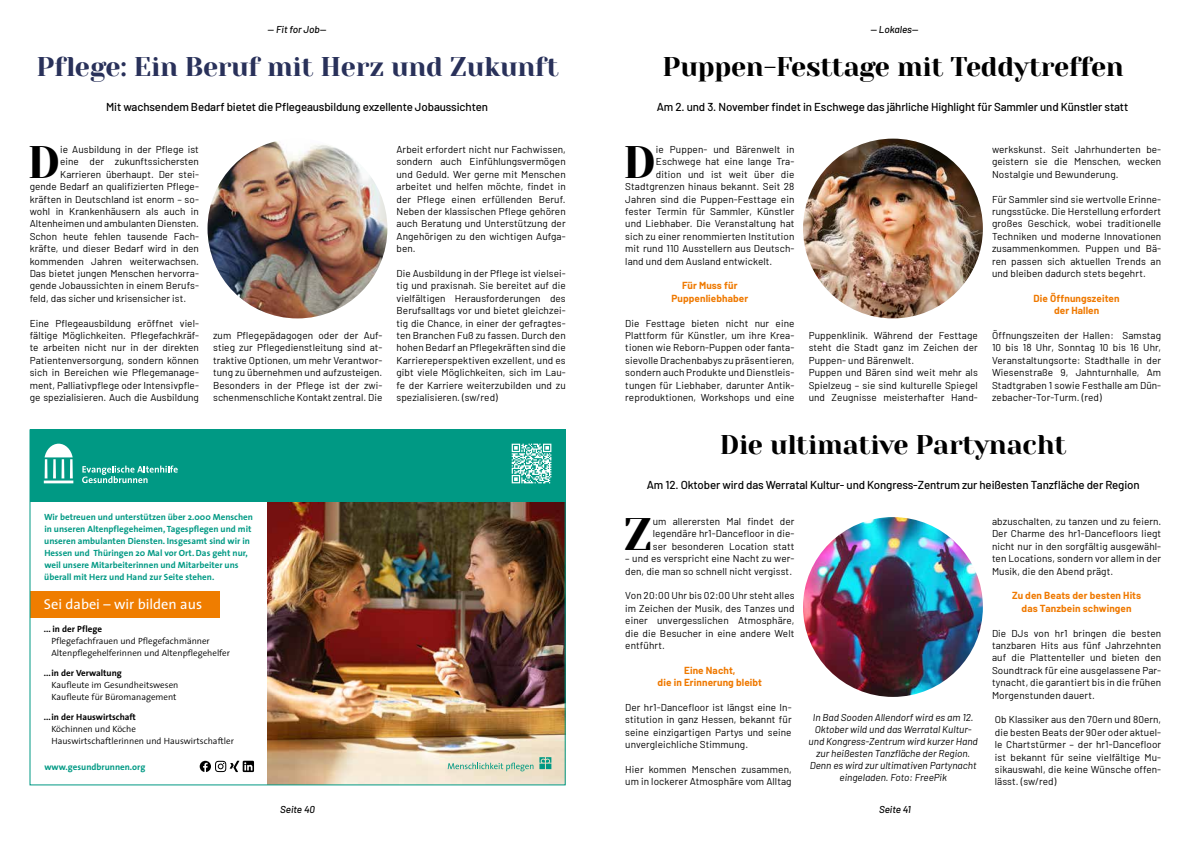
<style>
.page{position:relative;width:1191px;height:842px;background:#fff}
.page>*{position:absolute;margin:0;border:0;box-sizing:border-box;transform-origin:0 0}
.t1{font:45.4px "Yeseva One";color:#000}
.t2{font:27px "Yeseva One";letter-spacing:-.01em;color:#000}
.t3{font:27px "Yeseva One";letter-spacing:-.01em;color:#29315a}
.t4{font:14.4px "The Sans";color:#fff}
.t5{font:500 11.5px "Barlow";letter-spacing:-.01em;color:#000}
.t6{font:10px/12.4px "Barlow";letter-spacing:.01em;color:#000;text-align:justify}
.t7{font:italic 10px/12px "Barlow";color:#000;text-align:center}
.t8{font:700 10px/12.4px "Barlow";letter-spacing:.01em;color:#ef7900;text-align:center}
.t9{font:italic 500 10px "Barlow";color:#000}
.t10{font:700 9px/12px "The Sans";color:#009984}
.t11{font:300 9px/12px "The Sans";color:#000}
.t12{font:700 9px "The Sans";color:#000}
</style>
<div class="page">
<img style="left:268px;top:502px;width:295px;height:281px">
<div style="left:30px;top:429px;width:535px;height:73px;background:#009984"></div>
<div style="left:30px;top:592px;width:190px;height:26px;background:#ef7d00"></div>
<svg style="left:243px;top:761px;width:11px;height:11px"></svg>
<svg style="left:200px;top:761px;width:52px;height:11px"></svg>
<svg style="left:448px;top:763px;width:85px;height:8px"></svg>
<svg style="left:539px;top:757px;width:12px;height:12px"></svg>
<svg style="left:45px;top:444px;width:28px;height:34px"></svg>
<hr style="left:44px;top:480px;width:29px;height:3px;background:#fff">
<svg style="left:82px;top:465px;width:96px;height:18px"></svg>
<svg style="left:512px;top:444px;width:39px;height:39px"></svg>
<img style="left:207px;top:139px;width:180px;height:179px;border-radius:90px">
<img style="left:803px;top:139px;width:180px;height:179px;border-radius:90px">
<img style="left:803px;top:517px;width:180px;height:180px;border-radius:90px">
<p class="t9" style="left:267px;top:22px;width:60px">— Fit for Job—</p>
<p class="t9" style="left:870px;top:22px;width:50px">— Lokales—</p>
<h2 class="t3" style="left:37px;top:47px;width:524px">Pflege: Ein Beruf mit Herz und Zukunft</h2>
<p class="t5" style="left:106px;top:98px;width:383px">Mit wachsendem Bedarf bietet die Pflegeausbildung exzellente Jobaussichten</p>
<h1 class="t1" style="left:27px;top:129px;width:34px">D</h1>
<p class="t6" style="left:60px;top:142px;width:140px">ie Ausbildung in der Pflege ist</p>
<p class="t6" style="left:60px;top:155px;width:140px">eine der zukunftssichersten</p>
<p class="t6" style="left:60px;top:167px;width:140px">Karrieren überhaupt. Der stei-</p>
<p class="t6" style="left:30px;top:180px;width:171px">gende Bedarf an qualifizierten Pflege-</p>
<p class="t6" style="left:30px;top:192px;width:171px">kräften in Deutschland ist enorm – so-</p>
<p class="t6" style="left:30px;top:204px;width:171px">wohl in Krankenhäusern als auch in</p>
<p class="t6" style="left:30px;top:217px;width:171px">Altenheimen und ambulanten Diensten.</p>
<p class="t6" style="left:30px;top:229px;width:171px">Schon heute fehlen tausende Fach-</p>
<p class="t6" style="left:30px;top:242px;width:171px">kräfte, und dieser Bedarf wird in den</p>
<p class="t6" style="left:30px;top:254px;width:171px">kommenden Jahren weiterwachsen.</p>
<p class="t6" style="left:30px;top:266px;width:171px">Das bietet jungen Menschen hervorra-</p>
<p class="t6" style="left:30px;top:279px;width:171px">gende Jobaussichten in einem Berufs-</p>
<p class="t6" style="left:30px;top:291px;width:158px">feld, das sicher und krisensicher ist.</p>
<p class="t6" style="left:30px;top:316px;width:171px">Eine Pflegeausbildung eröffnet viel&shy;fältige Möglichkeiten. Pflegefachkräf&shy;te arbeiten nicht nur in der direkten Patientenversorgung, sondern können sich in Bereichen wie Pflegemanage&shy;ment, Palliativpflege oder Intensivpfle&shy;ge spezialisieren. Auch die Ausbildung</p>
<p class="t6" style="left:213px;top:328px;width:171px">zum Pflegepädagogen oder der Auf&shy;stieg zur Pflegedienstleitung sind at&shy;traktive Optionen, um mehr Verantwor&shy;tung zu übernehmen und aufzusteigen.<br>Besonders in der Pflege ist der zwi&shy;schenmenschliche Kontakt zentral. Die</p>
<p class="t6" style="left:396px;top:142px;width:171px">Arbeit erfordert nicht nur Fachwissen, sondern auch Einfühlungsvermögen und Geduld. Wer gerne mit Menschen arbeitet und helfen möchte, findet in der Pflege einen erfüllenden Beruf.<br>Neben der klassischen Pflege gehören auch Beratung und Unterstützung der Angehörigen zu den wichtigen Aufga&shy;ben.</p>
<p class="t6" style="left:396px;top:266px;width:171px">Die Ausbildung in der Pflege ist vielsei&shy;tig und praxisnah. Sie bereitet auf die vielfältigen Herausforderungen des Berufsalltags vor und bietet gleichzei&shy;tig die Chance, in einer der gefragtes&shy;ten Branchen Fuß zu fassen. Durch den hohen Bedarf an Pflegekräften sind die Karriereperspektiven exzellent, und es gibt viele Möglichkeiten, sich im Lau&shy;fe der Karriere weiterzubilden und zu spezialisieren. (sw/red)</p>
<p class="t10" style="left:44px;top:510px;width:210px">Wir betreuen und unterstützen über 2.000 Menschen in unseren Altenpflegeheimen, Tagespflegen und mit unseren ambulanten Diensten. Insgesamt sind wir in Hessen und Thüringen 20 Mal vor Ort. Das geht nur, weil unsere Mitarbeiterinnen und Mitarbeiter uns überall mit Herz und Hand zur Seite stehen.</p>
<h3 class="t4" style="left:44px;top:592px;width:160px">Sei dabei – wir bilden aus</h3>
<p class="t12" style="left:44px;top:621px;width:60px">... in der Pflege</p>
<p class="t11" style="left:51px;top:634px;width:180px">Pflegefachfrauen und Pflegefachmänner<br>Altenpflegehelferinnen und Altenpflegehelfer</p>
<p class="t12" style="left:44px;top:665px;width:79px">...in der Verwaltung</p>
<p class="t11" style="left:51px;top:678px;width:128px">Kaufleute im Gesundheitswesen<br>Kaufleute für Büromanagement</p>
<p class="t12" style="left:44px;top:709px;width:94px">...in der Hauswirtschaft</p>
<p class="t11" style="left:51px;top:722px;width:184px">Köchinnen und Köche<br>Hauswirtschaftlerinnen und Hauswirtschaftler</p>
<p class="t10" style="left:44px;top:760px;width:102px">www.gesundbrunnen.org</p>
<h2 class="t2" style="left:662px;top:47px;width:463px">Puppen-Festtage mit Teddytreffen</h2>
<p class="t5" style="left:657px;top:98px;width:473px">Am 2. und 3. November findet in Eschwege das jährliche Highlight für Sammler und Künstler statt</p>
<h1 class="t1" style="left:623px;top:129px;width:34px">D</h1>
<p class="t6" style="left:656px;top:142px;width:140px">ie Puppen- und Bärenwelt in</p>
<p class="t6" style="left:656px;top:155px;width:140px">Eschwege hat eine lange Tra-</p>
<p class="t6" style="left:656px;top:167px;width:140px">dition und ist weit über die</p>
<p class="t6" style="left:625px;top:180px;width:171px">Stadtgrenzen hinaus bekannt. Seit 28</p>
<p class="t6" style="left:625px;top:192px;width:171px">Jahren sind die Puppen-Festtage ein</p>
<p class="t6" style="left:625px;top:204px;width:171px">fester Termin für Sammler, Künstler</p>
<p class="t6" style="left:625px;top:217px;width:171px">und Liebhaber. Die Veranstaltung hat</p>
<p class="t6" style="left:625px;top:229px;width:171px">sich zu einer renommierten Institution</p>
<p class="t6" style="left:625px;top:242px;width:171px">mit rund 110 Ausstellern aus Deutsch-</p>
<p class="t6" style="left:625px;top:254px;width:149px">land und dem Ausland entwickelt.</p>
<p class="t8" style="left:671px;top:279px;width:78px">Für Muss für<br>Puppenliebhaber</p>
<p class="t6" style="left:625px;top:316px;width:171px">Die Festtage bieten nicht nur eine Plattform für Künstler, um ihre Krea&shy;tionen wie Reborn-Puppen oder fanta&shy;sievolle Drachenbabys zu präsentieren, sondern auch Produkte und Dienstleis&shy;tungen für Liebhaber, darunter Antik&shy;reproduktionen, Workshops und eine</p>
<p class="t6" style="left:808px;top:328px;width:171px;text-align:left">Puppenklinik. Während der Festtage steht die Stadt ganz im Zeichen der Puppen- und Bärenwelt.<br>Puppen und Bären sind weit mehr als Spielzeug – sie sind kulturelle Spiegel und Zeugnisse meisterhafter Hand-</p>
<p class="t6" style="left:992px;top:142px;width:171px">werkskunst. Seit Jahrhunderten be&shy;geistern sie die Menschen, wecken Nostalgie und Bewunderung.</p>
<p class="t6" style="left:992px;top:192px;width:171px">Für Sammler sind sie wertvolle Erinne&shy;rungsstücke. Die Herstellung erfordert großes Geschick, wobei traditionelle Techniken und moderne Innovationen zusammenkommen. Puppen und Bä&shy;ren passen sich aktuellen Trends an und bleiben dadurch stets begehrt.</p>
<p class="t8" style="left:1033px;top:291px;width:88px">Die Öffnungszeiten der Hallen</p>
<p class="t6" style="left:992px;top:328px;width:171px">Öffnungszeiten der Hallen: Samstag 10 bis 18 Uhr, Sonntag 10 bis 16 Uhr, Veranstaltungsorte: Stadthalle in der Wiesenstraße 9, Jahnturnhalle, Am Stadtgraben 1 sowie Festhalle am Dün&shy;zebacher-Tor-Turm. (red)</p>
<h2 class="t2" style="left:720px;top:425px;width:348px">Die ultimative Partynacht</h2>
<p class="t5" style="left:646px;top:477px;width:494px">Am 12. Oktober wird das Werratal Kultur- und Kongress-Zentrum zur heißesten Tanzfläche der Region</p>
<h1 class="t1" style="left:623px;top:501px;width:30px">Z</h1>
<p class="t6" style="left:653px;top:514px;width:143px">um allerersten Mal findet der legendäre hr1-Dancefloor in die&shy;ser besonderen Location statt</p>
<p class="t6" style="left:625px;top:552px;width:171px">– und es verspricht eine Nacht zu wer&shy;den, die man so schnell nicht vergisst.</p>
<p class="t6" style="left:625px;top:589px;width:171px">Von 20:00 Uhr bis 02:00 Uhr steht alles im Zeichen der Musik, des Tanzes und einer unvergesslichen Atmosphäre, die die Besucher in eine andere Welt entführt.</p>
<p class="t8" style="left:657px;top:663px;width:106px">Eine Nacht,<br>die in Erinnerung bleibt</p>
<p class="t6" style="left:625px;top:700px;width:168px">Der hr1-Dancefloor ist längst eine In&shy;stitution in ganz Hessen, bekannt für seine einzigartigen Partys und seine unvergleichliche Stimmung.</p>
<p class="t6" style="left:625px;top:762px;width:168px">Hier kommen Menschen zusammen, um in lockerer Atmosphäre vom Alltag</p>
<p class="t7" style="left:808px;top:710px;width:171px">In Bad Sooden Allendorf wird es am 12.<br>Oktober wild und das Werratal Kultur&shy;und Kongress-Zentrum wird kurzer Hand zur heißesten Tanzfläche der Region.<br>Denn es wird zur ultimativen Partynacht eingeladen. Foto: FreePik</p>
<p class="t6" style="left:992px;top:514px;width:171px">abzuschalten, zu tanzen und zu feiern.<br>Der Charme des hr1-Dancefloors liegt nicht nur in den sorgfältig ausgewähl&shy;ten Locations, sondern vor allem in der Musik, die den Abend prägt.</p>
<p class="t8" style="left:1012px;top:589px;width:131px">Zu den Beats der besten Hits das Tanzbein schwingen</p>
<p class="t6" style="left:992px;top:626px;width:171px">Die DJs von hr1 bringen die besten tanzbaren Hits aus fünf Jahrzehnten auf die Plattenteller und bieten den Soundtrack für eine ausgelassene Par&shy;tynacht, die garantiert bis in die frühen Morgenstunden dauert.</p>
<p class="t6" style="left:994px;top:713px;width:168px">Ob Klassiker aus den 70ern und 80ern, die besten Beats der 90er oder aktuel&shy;le Chartstürmer – der hr1-Dancefloor ist bekannt für seine vielfältige Mu&shy;sikauswahl, die keine Wünsche offen&shy;lässt. (sw/red)</p>
<p class="t9" style="left:280px;top:802px;width:37px">Seite 40</p>
<p class="t9" style="left:879px;top:802px;width:33px">Seite 41</p>
</div>
